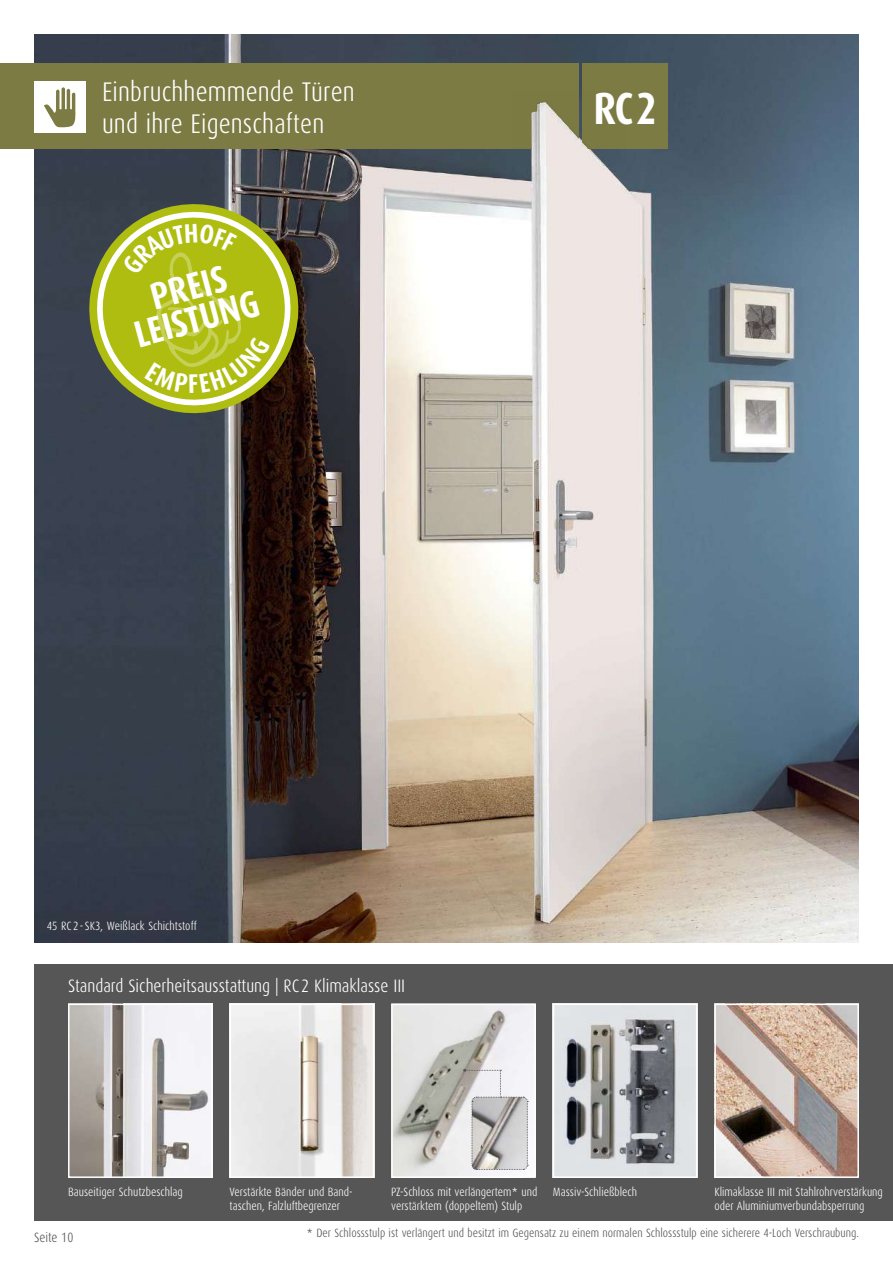
<style>
.page{position:relative;width:893px;height:1263px;background:#fff}
.page>*{position:absolute;margin:0;border:0;box-sizing:border-box;transform-origin:0 0}
.t1{font:700 45px "Dax Condensed";color:#fff}
.t2{font:700 37.8px/32.1px "Dax Condensed";color:#fff;text-align:center}
.t3{font:300 27px/32.4px "Dax Condensed";letter-spacing:.005em;color:#fff}
.t4{font:300 18px "Dax Condensed";color:#fff}
.t5{font:300 13.5px "Dax Condensed";color:#565656}
.t6{font:300 12px/14.4px "Dax Condensed";color:#fff}
.t7{font:300 12px "Dax Condensed";color:#565656}
.s1{font-family:"Frutiger"}
</style>
<div class="page">
<div style="left:34px;top:963px;width:859px;height:257px;background:#565656"></div>
<img style="left:34px;top:34px;width:825px;height:909px">
<div style="left:0;top:64px;width:578px;height:85px;background:#7c7b43"></div>
<div style="left:34px;top:82px;width:51px;height:51px;background:#fff"></div>
<svg style="left:44px;top:87px;width:32px;height:40px"></svg>
<div style="left:583px;top:64px;width:85px;height:85px;background:#7c7b43"></div>
<img style="left:71px;top:1006px;width:139px;height:169px">
<div style="left:68px;top:1003px;width:145px;height:175px;border:2px solid #fff"></div>
<img style="left:394px;top:1006px;width:139px;height:169px">
<div style="left:391px;top:1003px;width:145px;height:175px;border:2px solid #fff"></div>
<img style="left:556px;top:1006px;width:138px;height:169px">
<div style="left:553px;top:1003px;width:144px;height:175px;border:2px solid #fff"></div>
<img style="left:233px;top:1006px;width:138px;height:169px">
<div style="left:230px;top:1003px;width:144px;height:175px;border:2px solid #fff"></div>
<img style="left:717px;top:1006px;width:139px;height:169px">
<div style="left:714px;top:1003px;width:145px;height:175px;border:2px solid #fff"></div>
<svg style="left:78px;top:193px;width:232px;height:231px;background:#393940"></svg>
<img style="left:513px;top:90px;width:112px;height:76px">
<svg style="left:463px;top:1069px;width:65px;height:101px;background:#cbc9c9"></svg>
<svg style="left:90px;top:205px;width:208px;height:208px;background:#9ca62e"></svg>
<h3 class="t3" style="left:102px;top:75px;width:254px">Einbruchhemmende Türen und ihre Eigenschaften</h3>
<h2 class="t2" style="left:123px;top:289px;width:130px;rotate:-15deg">PREIS<br>LEISTUNG</h2>
<h1 class="t1" style="left:593px;top:83px;width:65px">RC2</h1>
<p class="t6" style="left:47px;top:919px;width:152px">45 RC 2 - SK3, Weißlack Schichtstoff</p>
<h3 class="t4" style="left:68px;top:975px;width:339px">Standard Sicherheitsausstattung | RC2 Klimaklasse III</h3>
<p class="t6" style="left:230px;top:1184px;width:123px">Verstärkte Bänder und Band-</p>
<p class="t6" style="left:553px;top:1184px;width:86px">Massiv-Schließblech</p>
<p class="t6" style="left:230px;top:1199px;width:112px">taschen, Falzluftbegrenzer</p>
<p class="t7" style="left:306px;top:1227px;width:554px"><span class="s1">*</span> Der Schlossstulp ist verlängert und besitzt im Gegensatz zu einem normalen Schlossstulp eine sicherere 4-Loch Verschraubung.</p>
<p class="t6" style="left:714px;top:1184px;width:170px">Klimaklasse III mit Stahlrohrverstärkung oder Aluminiumverbundabsperrung</p>
<p class="t6" style="left:68px;top:1184px;width:116px">Bauseitiger Schutzbeschlag</p>
<p class="t6" style="left:391px;top:1184px;width:148px">PZ-Schloss mit verlängertem<span class="s1">*</span> und verstärktem (doppeltem) Stulp</p>
<p class="t5" style="left:34px;top:1230px;width:41px">Seite 10</p>
</div>
